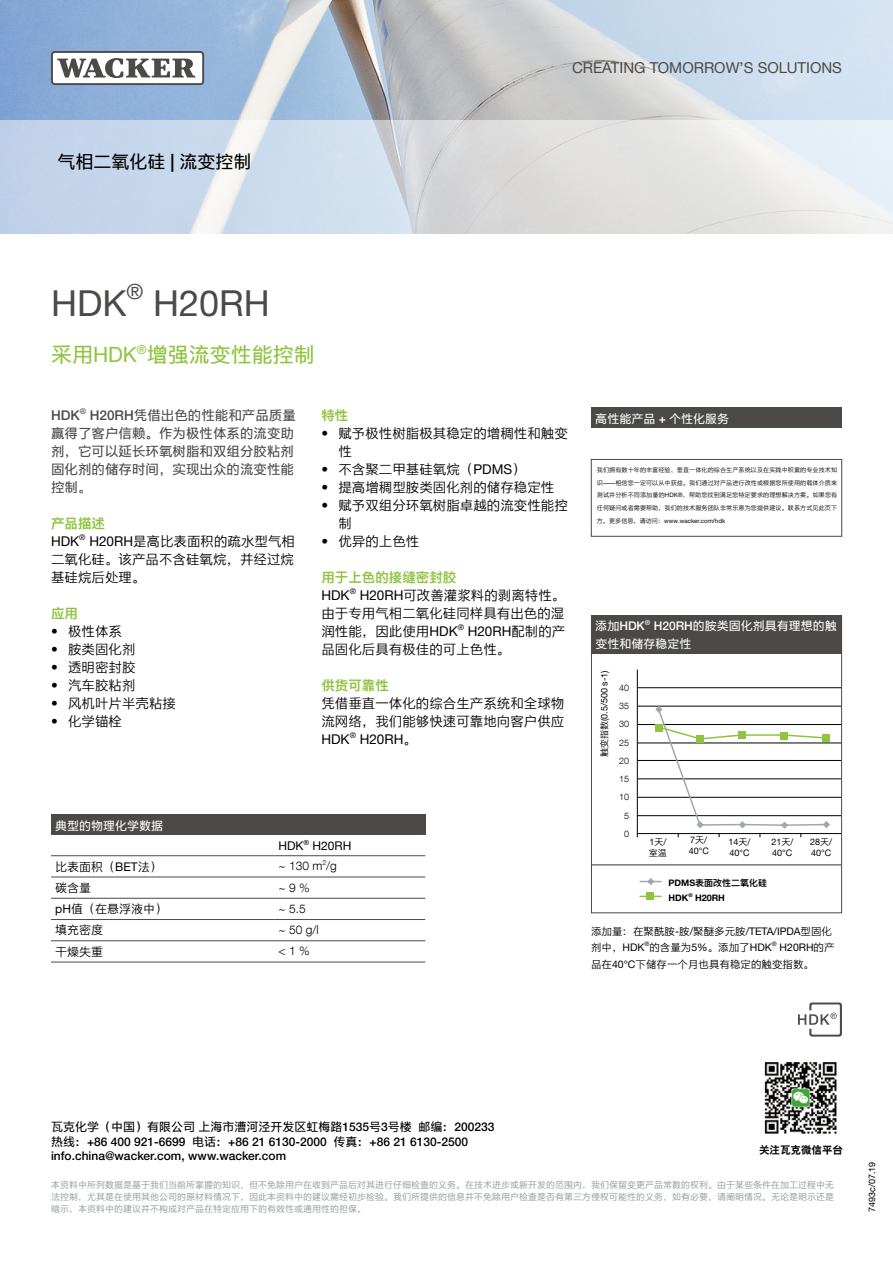
<style>
.page{position:relative;width:893px;height:1263px;background:#fff}
.page>*{position:absolute;margin:0;border:0;box-sizing:border-box;transform-origin:0 0}
.t1{font:36px "M Ying Hei PRC W4";color:#4c4948}
.t2{font:21px "M Ying Hei PRC W5";color:#8ec43e}
.t3{font:21px "M Ying Hei PRC W4";color:#4c4948}
.t4{font:18px "M Ying Hei PRC W5";color:#000}
.t5{font:15px "Neue Helveticafor WACKER 55";color:#4c4948}
.t6{font:13.5px/18px "M Ying Hei PRC W4";color:#000;text-align:justify}
.t7{font:13.5px/18px "M Ying Hei PRC W5";color:#4c4948}
.t8{font:13.5px "M Ying Hei PRC W7";color:#8ec43e}
.t9{font:12px/14.4px "M Ying Hei PRC W5";color:#000}
.t10{font:12px/18px "M Ying Hei PRC W5";color:#fff}
.t11{font:12px "M Ying Hei PRC W4";color:#000}
.t12{font:12px "Neue Helveticafor WACKER 45";color:#000}
.t13{font:12px "Neue Helveticafor WACKER 55";color:#000}
.t14{font:10.5px/16.5px "M Ying Hei PRC W4";color:#000}
.t15{font:10.5px "H Yb 2 gj";color:#000}
.t16{font:9px/12px "M Ying Hei PRC W5";color:#a1a7aa;text-align:justify}
.t17{font:9px/10.8px "M Ying Hei PRC W4";color:#000}
.t18{font:9px/15px "M Ying Hei PRC W7";color:#000}
.t19{font:9px "Neue Helveticafor WACKER 45";color:#000}
.t20{font:9px "Neue Helveticafor WACKER 55";color:#000}
.t21{font:7.05px "Neue Helveticafor WACKER 55";color:#000}
.t22{font:7.05px "Neue Helveticafor WACKER 45";color:#000}
.t23{font:7.05px "M Ying Hei PRC W5";color:#fff}
.t24{font:6.15px/12.6px "M Ying Hei PRC W4";letter-spacing:.005em;color:#000;text-align:justify}
.t25{font:5.25px "M Ying Hei PRC W7";color:#000}
.s1{font-family:"Neue Helveticafor WACKER 55"}
</style>
<div class="page">
<img style="left:0;top:0;width:893px;height:120px">
<svg style="left:0;top:120px;width:893px;height:114px;background:#d7dee7"></svg>
<svg style="left:51px;top:51px;width:153px;height:34px"></svg>
<div style="left:53px;top:53px;width:149px;height:30px;background:#fff;border-radius:2px"></div>
<svg style="left:57px;top:58px;width:138px;height:20px"></svg>
<svg style="left:798px;top:1002px;width:44px;height:34px"></svg>
<img style="left:764px;top:1062px;width:73px;height:72px">
<hr style="left:591px;top:864px;width:251px;height:1px;background:#4c4948">
<hr style="left:637px;top:669px;width:1px;height:165px;background:#000">
<hr style="left:637px;top:687px;width:205px;height:1px;background:#000">
<hr style="left:637px;top:724px;width:205px;height:1px;background:#000">
<hr style="left:637px;top:760px;width:205px;height:1px;background:#000">
<hr style="left:637px;top:797px;width:205px;height:1px;background:#000">
<hr style="left:637px;top:706px;width:205px;height:1px;background:#000">
<hr style="left:637px;top:743px;width:205px;height:1px;background:#000">
<hr style="left:637px;top:779px;width:205px;height:1px;background:#000">
<hr style="left:637px;top:815px;width:205px;height:1px;background:#000">
<hr style="left:637px;top:833px;width:205px;height:1px;background:#000">
<svg style="left:639px;top:896px;width:23px;height:1px"></svg>
<svg style="left:639px;top:878px;width:23px;height:7px"></svg>
<div style="left:647px;top:893px;width:7px;height:7px;background:#8ec43e"></div>
<svg style="left:655px;top:706px;width:175px;height:131px"></svg>
<div style="left:591px;top:459px;width:251px;height:77px;border:1px solid #4c4948"></div>
<div style="left:591px;top:407px;width:251px;height:21px;background:#4c4948"></div>
<div style="left:51px;top:814px;width:374px;height:21px;background:#4c4948"></div>
<hr style="left:51px;top:855px;width:223px;height:1px;background:#4c4948">
<hr style="left:274px;top:855px;width:151px;height:1px;background:#4c4948">
<hr style="left:51px;top:877px;width:223px;height:1px;background:#4c4948">
<hr style="left:274px;top:877px;width:151px;height:1px;background:#4c4948">
<hr style="left:51px;top:898px;width:223px;height:1px;background:#4c4948">
<hr style="left:274px;top:898px;width:151px;height:1px;background:#4c4948">
<hr style="left:51px;top:919px;width:223px;height:1px;background:#4c4948">
<hr style="left:274px;top:919px;width:151px;height:1px;background:#4c4948">
<hr style="left:51px;top:940px;width:223px;height:1px;background:#4c4948">
<hr style="left:274px;top:940px;width:151px;height:1px;background:#4c4948">
<hr style="left:51px;top:962px;width:223px;height:1px;background:#4c4948">
<hr style="left:274px;top:962px;width:151px;height:1px;background:#4c4948">
<div style="left:591px;top:615px;width:251px;height:39px;background:#4c4948"></div>
<div style="left:591px;top:615px;width:251px;height:298px;border:1px solid #4c4948"></div>
<h3 class="t4" style="left:57px;top:151px;width:196px">气相二氧化硅 | 流变控制</h3>
<p class="t5" style="left:572px;top:59px;width:271px">CREATING TOMORROW’S SOLUTIONS</p>
<h1 class="t1" style="left:51px;top:281px;width:77px">HDK</h1>
<h2 class="t3" style="left:126px;top:279px;width:18px">®</h2>
<h1 class="t1" style="left:153px;top:281px;width:118px">H20RH</h1>
<h2 class="t2" style="left:51px;top:342px;width:265px">采用<span class="s1">HDK</span><sup>®</sup>增强流变性能控制</h2>
<p class="t7" style="left:51px;top:406px;width:246px">HDK<sup>®</sup> H20RH凭借出色的性能和产品质量赢得了客户信赖。作为极性体系的流变助剂，它可以延长环氧树脂和双组分胶粘剂固化剂的储存时间，实现出众的流变性能控制。</p>
<p class="t8" style="left:51px;top:515px;width:55px">产品描述</p>
<p class="t6" style="left:51px;top:532px;width:246px">HDK<sup>®</sup> H20RH是高比表面积的疏水型气相二氧化硅。该产品不含硅氧烷，并经过烷基硅烷后处理。</p>
<p class="t8" style="left:51px;top:605px;width:28px">应用</p>
<p class="t6" style="left:51px;top:622px;width:73px">• 极性体系</p>
<p class="t6" style="left:51px;top:640px;width:86px">• 胺类固化剂</p>
<p class="t6" style="left:51px;top:658px;width:86px">• 透明密封胶</p>
<p class="t6" style="left:51px;top:676px;width:86px">• 汽车胶粘剂</p>
<p class="t6" style="left:51px;top:694px;width:127px">• 风机叶片半壳粘接</p>
<p class="t6" style="left:51px;top:712px;width:73px">• 化学锚栓</p>
<p class="t8" style="left:321px;top:407px;width:28px">特性</p>
<p class="t6" style="left:338px;top:424px;width:231px;text-indent:-17px">• 赋予极性树脂极其稳定的增稠性和触变性</p>
<p class="t6" style="left:321px;top:460px;width:206px">• 不含聚二甲基硅氧烷（PDMS）</p>
<p class="t6" style="left:321px;top:478px;width:235px">• 提高增稠型胺类固化剂的储存稳定性</p>
<p class="t6" style="left:338px;top:496px;width:231px;text-indent:-17px">• 赋予双组分环氧树脂卓越的流变性能控制</p>
<p class="t6" style="left:321px;top:532px;width:100px">• 优异的上色性</p>
<p class="t8" style="left:321px;top:569px;width:136px">用于上色的接缝密封胶</p>
<p class="t6" style="left:321px;top:586px;width:246px">HDK<sup>®</sup> H20RH可改善灌浆料的剥离特性。由于专用气相二氧化硅同样具有出色的湿润性能，因此使用HDK<sup>®</sup> H20RH配制的产品固化后具有极佳的可上色性。</p>
<p class="t8" style="left:321px;top:677px;width:69px">供货可靠性</p>
<p class="t6" style="left:321px;top:694px;width:244px">凭借垂直一体化的综合生产系统和全球物流网络，我们能够快速可靠地向客户供应HDK<sup>®</sup> H20RH。</p>
<p class="t10" style="left:595px;top:410px;width:135px">高性能产品 + 个性化服务</p>
<p class="t24" style="left:597px;top:464px;width:242px">我们拥有数十年的丰富经验、垂直一体化的综合生产系统以及在实践中积累的专业技术知识——相信您一定可以从中获益。我们通过对产品进行改性或根据您所使用的载体介质来测试并分析不同添加量的HDK®，帮助您找到满足您特定要求的理想解决方案。如果您有任何疑问或者需要帮助，我们的技术服务团队非常乐意为您提供建议。联系方式见此页下方。更多信息，请访问：www.wacker.com/hdk</p>
<p class="t10" style="left:595px;top:617px;width:51px">添加HDK</p>
<p class="t23" style="left:645px;top:618px;width:7px">®</p>
<p class="t10" style="left:595px;top:617px;width:243px;text-indent:58px">H20RH的胺类固化剂具有理想的触变性和储存稳定性</p>
<p class="t17" style="left:599px;top:757px;width:88px;rotate:-90deg">触变指数(0.5/500 s-1)</p>
<p class="t19" style="left:619px;top:682px;width:12px">40</p>
<p class="t19" style="left:619px;top:700px;width:12px">35</p>
<p class="t19" style="left:619px;top:719px;width:12px">30</p>
<p class="t19" style="left:619px;top:737px;width:12px">25</p>
<p class="t19" style="left:619px;top:755px;width:12px">20</p>
<p class="t19" style="left:619px;top:773px;width:12px">15</p>
<p class="t19" style="left:619px;top:791px;width:12px">10</p>
<p class="t10" style="left:55px;top:817px;width:110px">典型的物理化学数据</p>
<p class="t13" style="left:279px;top:838px;width:27px">HDK</p>
<p class="t21" style="left:304px;top:838px;width:7px">®</p>
<p class="t13" style="left:313px;top:838px;width:40px">H20RH</p>
<p class="t22" style="left:322px;top:858px;width:5px">2</p>
<p class="t11" style="left:55px;top:859px;width:108px">比表面积（BET法）</p>
<p class="t12" style="left:278px;top:859px;width:60px">~ 130 m /g</p>
<p class="t11" style="left:55px;top:880px;width:37px">碳含量</p>
<p class="t12" style="left:279px;top:880px;width:33px">~ 9 %</p>
<p class="t11" style="left:55px;top:901px;width:113px">pH值（在悬浮液中）</p>
<p class="t12" style="left:279px;top:901px;width:29px">~ 5.5</p>
<p class="t11" style="left:55px;top:923px;width:49px">填充密度</p>
<p class="t12" style="left:279px;top:922px;width:42px">~ 50 g/l</p>
<p class="t11" style="left:55px;top:944px;width:49px">干燥失重</p>
<p class="t12" style="left:279px;top:944px;width:33px">&lt; 1 %</p>
<p class="t19" style="left:624px;top:810px;width:7px">5</p>
<p class="t19" style="left:624px;top:829px;width:7px">0</p>
<p class="t17" style="left:649px;top:836px;width:19px">1天/室温</p>
<p class="t17" style="left:689px;top:834px;width:22px">7天/<br>40°C</p>
<p class="t17" style="left:729px;top:836px;width:24px">14天/<br>40°C</p>
<p class="t17" style="left:771px;top:836px;width:24px">21天/<br>40°C</p>
<p class="t17" style="left:810px;top:836px;width:24px">28天/<br>40°C</p>
<p class="t18" style="left:669px;top:875px;width:100px">PDMS表面改性二氧化硅<br>HDK</p>
<p class="t25" style="left:688px;top:891px;width:6px">®</p>
<p class="t18" style="left:695px;top:890px;width:31px">H20RH</p>
<p class="t14" style="left:591px;top:923px;width:242px">添加量：在聚酰胺-胺/聚醚多元胺/TETA/IPDA型固化剂中，HDK</p>
<p class="t24" style="left:644px;top:938px;width:6px">®</p>
<p class="t14" style="left:649px;top:939px;width:124px">的含量为5%。添加了HDK</p>
<p class="t24" style="left:772px;top:938px;width:6px">®</p>
<p class="t14" style="left:591px;top:939px;width:245px;text-indent:189px">H20RH的产品在40°C下储存一个月也具有稳定的触变指数。</p>
<p class="t9" style="left:51px;top:1120px;width:445px">瓦克化学（中国）有限公司 上海市漕河泾开发区虹梅路1535号3号楼 邮编：200233热线：+86 400 921-6699 电话：+86 21 6130-2000 传真：+86 21 6130-2500 info.china@wacker.com, www.wacker.com</p>
<p class="t15" style="left:759px;top:1145px;width:86px">关注瓦克微信平台</p>
<p class="t16" style="left:51px;top:1179px;width:785px">本资料中所列数据是基于我们当前所掌握的知识，但不免除用户在收到产品后对其进行仔细检查的义务。在技术进步或新开发的范围内，我们保留变更产品常数的权利。由于某些条件在加工过程中无法控制，尤其是在使用其他公司的原材料情况下，因此本资料中的建议需经初步检验。我们所提供的信息并不免除用户检查是否有第三方侵权可能性的义务，如有必要，请阐明情况。无论是明示还是暗示，本资料中的建议并不构成对产品在特定应用下的有效性或通用性的担保。</p>
<p class="t20" style="left:866px;top:1212px;width:52px;rotate:-90deg">7493c/07.19</p>
</div>
